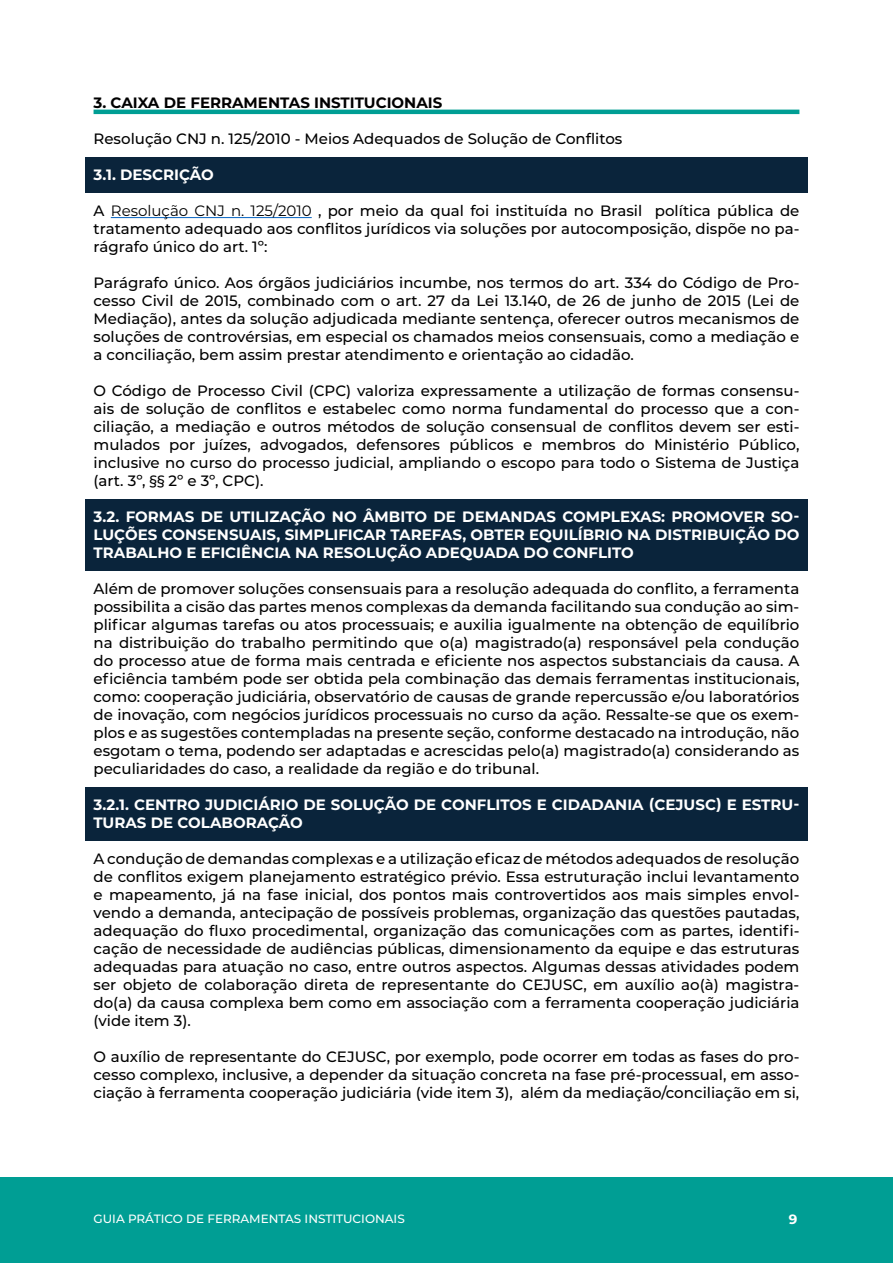
<style>
.page{position:relative;width:893px;height:1263px;background:#fff}
.page>*{position:absolute;margin:0;border:0;box-sizing:border-box;transform-origin:0 0}
.t1{font:500 15px/18px "Montserrat";color:#000;text-align:justify}
.t2{font:700 15px/18px "Montserrat";color:#fff;text-align:justify}
.t3{font:700 15px "Montserrat";color:#000}
.t4{font:700 13.5px "Montserrat";color:#fff}
.t5{font:500 12px "Montserrat";color:#fff}
.s1{font-weight:400}
</style>
<div class="page">
<div style="left:0;top:1177px;width:893px;height:86px;background:#009e94"></div>
<hr style="left:94px;top:110px;width:705px;height:4px;background:#009e94">
<div style="left:85px;top:157px;width:723px;height:35px;background:#0a243b"></div>
<hr style="left:111px;top:217px;width:201px;height:1px;background:#0563c1">
<div style="left:85px;top:499px;width:723px;height:71px;background:#0a243b"></div>
<div style="left:85px;top:787px;width:723px;height:53px;background:#0a243b"></div>
<p class="t3" style="left:94px;top:92px;width:350px">3. CAIXA DE FERRAMENTAS INSTITUCIONAIS</p>
<p class="t1" style="left:94px;top:129px;width:530px">Resolução CNJ n. 125/2010 - Meios Adequados de Solução de Conflitos</p>
<p class="t2" style="left:94px;top:165px;width:122px">3.1. DESCRIÇÃO</p>
<p class="t1" style="left:94px;top:201px;width:707px">A <span class="s1">Resolução CNJ n. 125/2010</span> , por meio da qual foi instituída no Brasil política pública de tratamento adequado aos conflitos jurídicos via soluções por autocomposição, dispõe no pa&shy;rágrafo único do art. 1º:</p>
<p class="t1" style="left:94px;top:273px;width:707px">Parágrafo único. Aos órgãos judiciários incumbe, nos termos do art. 334 do Código de Pro&shy;cesso Civil de 2015, combinado com o art. 27 da Lei 13.140, de 26 de junho de 2015 (Lei de Mediação), antes da solução adjudicada mediante sentença, oferecer outros mecanismos de soluções de controvérsias, em especial os chamados meios consensuais, como a mediação e a conciliação, bem assim prestar atendimento e orientação ao cidadão.</p>
<p class="t1" style="left:94px;top:381px;width:707px">O Código de Processo Civil (CPC) valoriza expressamente a utilização de formas consensu&shy;ais de solução de conflitos e estabelec como norma fundamental do processo que a con&shy;ciliação, a mediação e outros métodos de solução consensual de conflitos devem ser esti&shy;mulados por juízes, advogados, defensores públicos e membros do Ministério Público, inclusive no curso do processo judicial, ampliando o escopo para todo o Sistema de Justiça (art. 3º, §§ 2º e 3º, CPC).</p>
<p class="t2" style="left:94px;top:507px;width:707px">3.2. FORMAS DE UTILIZAÇÃO NO ÂMBITO DE DEMANDAS COMPLEXAS: PROMOVER SO-LUÇÕES CONSENSUAIS, SIMPLIFICAR TAREFAS, OBTER EQUILÍBRIO NA DISTRIBUIÇÃO DO TRABALHO E EFICIÊNCIA NA RESOLUÇÃO ADEQUADA DO CONFLITO</p>
<p class="t1" style="left:94px;top:579px;width:707px">Além de promover soluções consensuais para a resolução adequada do conflito, a ferramenta possibilita a cisão das partes menos complexas da demanda facilitando sua condução ao sim&shy;plificar algumas tarefas ou atos processuais; e auxilia igualmente na obtenção de equilíbrio na distribuição do trabalho permitindo que o(a) magistrado(a) responsável pela condução do processo atue de forma mais centrada e eficiente nos aspectos substanciais da causa. A eficiência também pode ser obtida pela combinação das demais ferramentas institucionais, como: cooperação judiciária, observatório de causas de grande repercussão e/ou laboratórios de inovação, com negócios jurídicos processuais no curso da ação. Ressalte-se que os exem&shy;plos e as sugestões contempladas na presente seção, conforme destacado na introdução, não esgotam o tema, podendo ser adaptadas e acrescidas pelo(a) magistrado(a) considerando as peculiaridades do caso, a realidade da região e do tribunal.</p>
<p class="t2" style="left:94px;top:795px;width:707px">3.2.1. CENTRO JUDICIÁRIO DE SOLUÇÃO DE CONFLITOS E CIDADANIA (CEJUSC) E ESTRU-<br>TURAS DE COLABORAÇÃO</p>
<p class="t1" style="left:94px;top:849px;width:707px">A condução de demandas complexas e a utilização eficaz de métodos adequados de resolução de conflitos exigem planejamento estratégico prévio. Essa estruturação inclui levantamento e mapeamento, já na fase inicial, dos pontos mais controvertidos aos mais simples envol&shy;vendo a demanda, antecipação de possíveis problemas, organização das questões pautadas, adequação do fluxo procedimental, organização das comunicações com as partes, identifi&shy;cação de necessidade de audiências públicas, dimensionamento da equipe e das estruturas adequadas para atuação no caso, entre outros aspectos. Algumas dessas atividades podem ser objeto de colaboração direta de representante do CEJUSC, em auxílio ao(à) magistra&shy;do(a) da causa complexa bem como em associação com a ferramenta cooperação judiciária (vide item 3).</p>
<p class="t1" style="left:94px;top:1047px;width:707px">O auxílio de representante do CEJUSC, por exemplo, pode ocorrer em todas as fases do pro&shy;cesso complexo, inclusive, a depender da situação concreta na fase pré-processual, em asso&shy;ciação à ferramenta cooperação judiciária (vide item 3), além da mediação/conciliação em si,</p>
<p class="t5" style="left:94px;top:1210px;width:313px">GUIA PRÁTICO DE FERRAMENTAS INSTITUCIONAIS</p>
<p class="t4" style="left:789px;top:1209px;width:10px">9</p>
</div>
